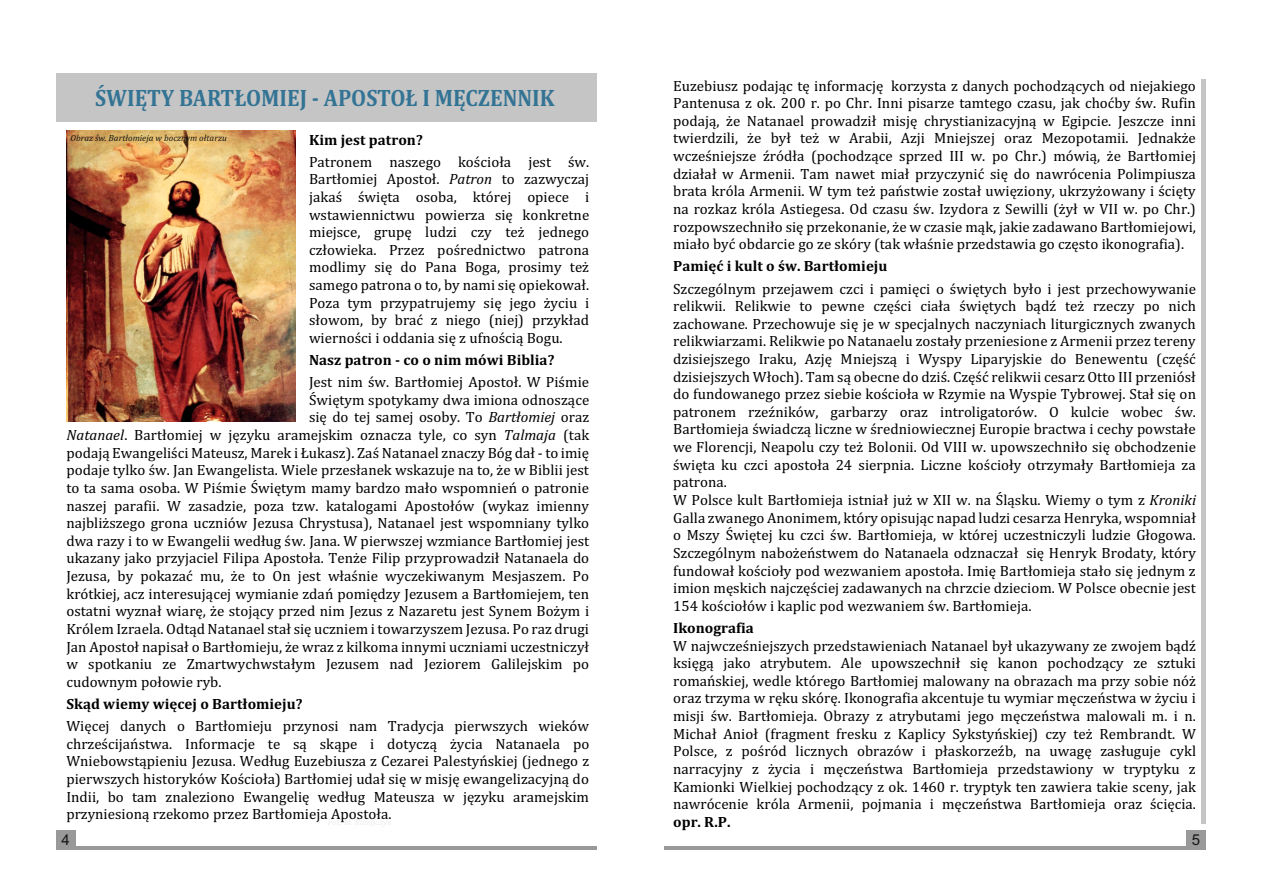
<style>
.page{position:relative;width:1263px;height:893px;background:#fff}
.page>*{position:absolute;margin:0;border:0;box-sizing:border-box;transform-origin:0 0}
.t1{font:700 24px "Cambria";color:#337394;scale:.9 1}
.t2{font:15px/17.5px "Cambria";color:#000;text-align:justify}
.t3{font:700 15px "Cambria";color:#000}
.t4{font:15px "Arial";color:#151616}
.t5{font:italic 9px "Cambria";color:#151616}
.s1{font-style:italic}
</style>
<div class="page">
<div style="left:56px;top:830px;width:19px;height:20px;background:#999"></div>
<hr style="left:75px;top:846px;width:521px;height:4px;background:#999">
<div style="left:56px;top:73px;width:541px;height:48px;background:#c5c5c5"></div>
<img style="left:66px;top:130px;width:230px;height:292px">
<div style="left:1186px;top:830px;width:19px;height:20px;background:#999"></div>
<hr style="left:664px;top:846px;width:522px;height:4px;background:#999">
<hr style="left:1201px;top:79px;width:4px;height:744px;background:#c5c5c5">
<h1 class="t1" style="left:95px;top:87px;width:512px">ŚWIĘTY BARTŁOMIEJ - APOSTOŁ I MĘCZENNIK</h1>
<p class="t3" style="left:309px;top:133px;width:115px">Kim jest patron?</p>
<p class="t2" style="left:309px;top:154px;width:282px">Patronem naszego kościoła jest św.<br>Bartłomiej Apostoł. <span class="s1">Patron</span> to zazwyczaj jakaś święta osoba, której opiece i wstawiennictwu powierza się konkretne miejsce, grupę ludzi czy też jednego człowieka. Przez pośrednictwo patrona modlimy się do Pana Boga, prosimy też samego patrona o to, by nami się opiekował.<br>Poza tym przypatrujemy się jego życiu i słowom, by brać z niego (niej) przykład wierności i oddania się z ufnością Bogu.</p>
<p class="t3" style="left:309px;top:353px;width:247px">Nasz patron - co o nim mówi Biblia?</p>
<p class="t2" style="left:309px;top:374px;width:282px">Jest nim św. Bartłomiej Apostoł. W Piśmie</p>
<p class="t2" style="left:309px;top:392px;width:282px">Świętym spotykamy dwa imiona odnoszące</p>
<p class="t2" style="left:309px;top:409px;width:282px">się do tej samej osoby. To <span class="s1">Bartłomiej</span> oraz</p>
<p class="t2" style="left:66px;top:427px;width:524px"><span class="s1">Natanael</span>. Bartłomiej w języku aramejskim oznacza tyle, co syn <span class="s1">Talmaja</span> (tak</p>
<p class="t2" style="left:66px;top:445px;width:524px">podają Ewangeliści Mateusz, Marek i Łukasz). Zaś Natanael znaczy Bóg dał - to imię</p>
<p class="t2" style="left:66px;top:462px;width:524px">podaje tylko św. Jan Ewangelista. Wiele przesłanek wskazuje na to, że w Biblii jest</p>
<p class="t2" style="left:66px;top:480px;width:524px">to ta sama osoba. W Piśmie Świętym mamy bardzo mało wspomnień o patronie</p>
<p class="t2" style="left:66px;top:498px;width:524px">naszej parafii. W zasadzie, poza tzw. katalogami Apostołów (wykaz imienny</p>
<p class="t2" style="left:66px;top:515px;width:524px">najbliższego grona uczniów Jezusa Chrystusa), Natanael jest wspomniany tylko</p>
<p class="t2" style="left:66px;top:533px;width:524px">dwa razy i to w Ewangelii według św. Jana. W pierwszej wzmiance Bartłomiej jest</p>
<p class="t2" style="left:66px;top:550px;width:524px">ukazany jako przyjaciel Filipa Apostoła. Tenże Filip przyprowadził Natanaela do</p>
<p class="t2" style="left:66px;top:568px;width:524px">Jezusa, by pokazać mu, że to On jest właśnie wyczekiwanym Mesjaszem. Po</p>
<p class="t2" style="left:66px;top:586px;width:524px">krótkiej, acz interesującej wymianie zdań pomiędzy Jezusem a Bartłomiejem, ten</p>
<p class="t2" style="left:66px;top:603px;width:524px">ostatni wyznał wiarę, że stojący przed nim Jezus z Nazaretu jest Synem Bożym i</p>
<p class="t2" style="left:66px;top:621px;width:524px">Królem Izraela. Odtąd Natanael stał się uczniem i towarzyszem Jezusa. Po raz drugi</p>
<p class="t2" style="left:66px;top:639px;width:524px">Jan Apostoł napisał o Bartłomieju, że wraz z kilkoma innymi uczniami uczestniczył</p>
<p class="t2" style="left:66px;top:656px;width:524px">w spotkaniu ze Zmartwychwstałym Jezusem nad Jeziorem Galilejskim po</p>
<p class="t2" style="left:66px;top:674px;width:157px">cudownym połowie ryb.</p>
<p class="t3" style="left:66px;top:697px;width:238px">Skąd wiemy więcej o Bartłomieju?</p>
<p class="t2" style="left:66px;top:718px;width:524px">Więcej danych o Bartłomieju przynosi nam Tradycja pierwszych wieków chrześcijaństwa. Informacje te są skąpe i dotyczą życia Natanaela po Wniebowstąpieniu Jezusa. Według Euzebiusza z Cezarei Palestyńskiej (jednego z pierwszych historyków Kościoła) Bartłomiej udał się w misję ewangelizacyjną do Indii, bo tam znaleziono Ewangelię według Mateusza w języku aramejskim przyniesioną rzekomo przez Bartłomieja Apostoła.</p>
<p class="t5" style="left:71px;top:134px;width:158px">Obraz św. Bartłomieja w bocznym ołtarzu</p>
<p class="t4" style="left:61px;top:834px;width:10px">4</p>
<p class="t2" style="left:673px;top:78px;width:524px">Euzebiusz podając tę informację korzysta z danych pochodzących od niejakiego Pantenusa z ok. 200 r. po Chr. Inni pisarze tamtego czasu, jak choćby św. Rufin podają, że Natanael prowadził misję chrystianizacyjną w Egipcie. Jeszcze inni twierdzili, że był też w Arabii, Azji Mniejszej oraz Mezopotamii. Jednakże wcześniejsze źródła (pochodzące sprzed III w. po Chr.) mówią, że Bartłomiej działał w Armenii. Tam nawet miał przyczynić się do nawrócenia Polimpiusza brata króla Armenii. W tym też państwie został uwięziony, ukrzyżowany i ścięty na rozkaz króla Astiegesa. Od czasu św. Izydora z Sewilli (żył w VII w. po Chr.) rozpowszechniło się przekonanie, że w czasie mąk, jakie zadawano Bartłomiejowi, miało być obdarcie go ze skóry (tak właśnie przedstawia go często ikonografia).</p>
<p class="t3" style="left:673px;top:260px;width:216px">Pamięć i kult o św. Bartłomieju</p>
<p class="t2" style="left:673px;top:281px;width:524px;text-align:left">Szczególnym przejawem czci i pamięci o świętych było i jest przechowywanie relikwii. Relikwie to pewne części ciała świętych bądź też rzeczy po nich zachowane. Przechowuje się je w specjalnych naczyniach liturgicznych zwanych relikwiarzami. Relikwie po Natanaelu zostały przeniesione z Armenii przez tereny dzisiejszego Iraku, Azję Mniejszą i Wyspy Liparyjskie do Benewentu (część dzisiejszych Włoch). Tam są obecne do dziś. Część relikwii cesarz Otto III przeniósł do fundowanego przez siebie kościoła w Rzymie na Wyspie Tybrowej. Stał się on patronem rzeźników, garbarzy oraz introligatorów. O kulcie wobec św.<br>Bartłomieja świadczą liczne w średniowiecznej Europie bractwa i cechy powstałe we Florencji, Neapolu czy też Bolonii. Od VIII w. upowszechniło się obchodzenie święta ku czci apostoła 24 sierpnia. Liczne kościoły otrzymały Bartłomieja za patrona.<br>W Polsce kult Bartłomieja istniał już w XII w. na Śląsku. Wiemy o tym z <span class="s1">Kroniki </span>Galla zwanego Anonimem, który opisując napad ludzi cesarza Henryka, wspomniał o Mszy Świętej ku czci św. Bartłomieja, w której uczestniczyli ludzie Głogowa.<br>Szczególnym nabożeństwem do Natanaela odznaczał się Henryk Brodaty, który fundował kościoły pod wezwaniem apostoła. Imię Bartłomieja stało się jednym z imion męskich najczęściej zadawanych na chrzcie dzieciom. W Polsce obecnie jest 154 kościołów i kaplic pod wezwaniem św. Bartłomieja.</p>
<p class="t3" style="left:673px;top:621px;width:82px">Ikonografia</p>
<p class="t2" style="left:673px;top:638px;width:524px">W najwcześniejszych przedstawieniach Natanael był ukazywany ze zwojem bądź księgą jako atrybutem. Ale upowszechnił się kanon pochodzący ze sztuki romańskiej, wedle którego Bartłomiej malowany na obrazach ma przy sobie nóż oraz trzyma w ręku skórę. Ikonografia akcentuje tu wymiar męczeństwa w życiu i misji św. Bartłomieja. Obrazy z atrybutami jego męczeństwa malowali m. i n.<br>Michał Anioł (fragment fresku z Kaplicy Sykstyńskiej) czy też Rembrandt. W Polsce, z pośród licznych obrazów i płaskorzeźb, na uwagę zasługuje cykl narracyjny z życia i męczeństwa Bartłomieja przedstawiony w tryptyku z Kamionki Wielkiej pochodzący z ok. 1460 r. tryptyk ten zawiera takie sceny, jak nawrócenie króla Armenii, pojmania i męczeństwa Bartłomieja oraz ścięcia.</p>
<p class="t3" style="left:673px;top:815px;width:59px">opr. R.P.</p>
<p class="t4" style="left:1192px;top:834px;width:10px">5</p>
</div>
